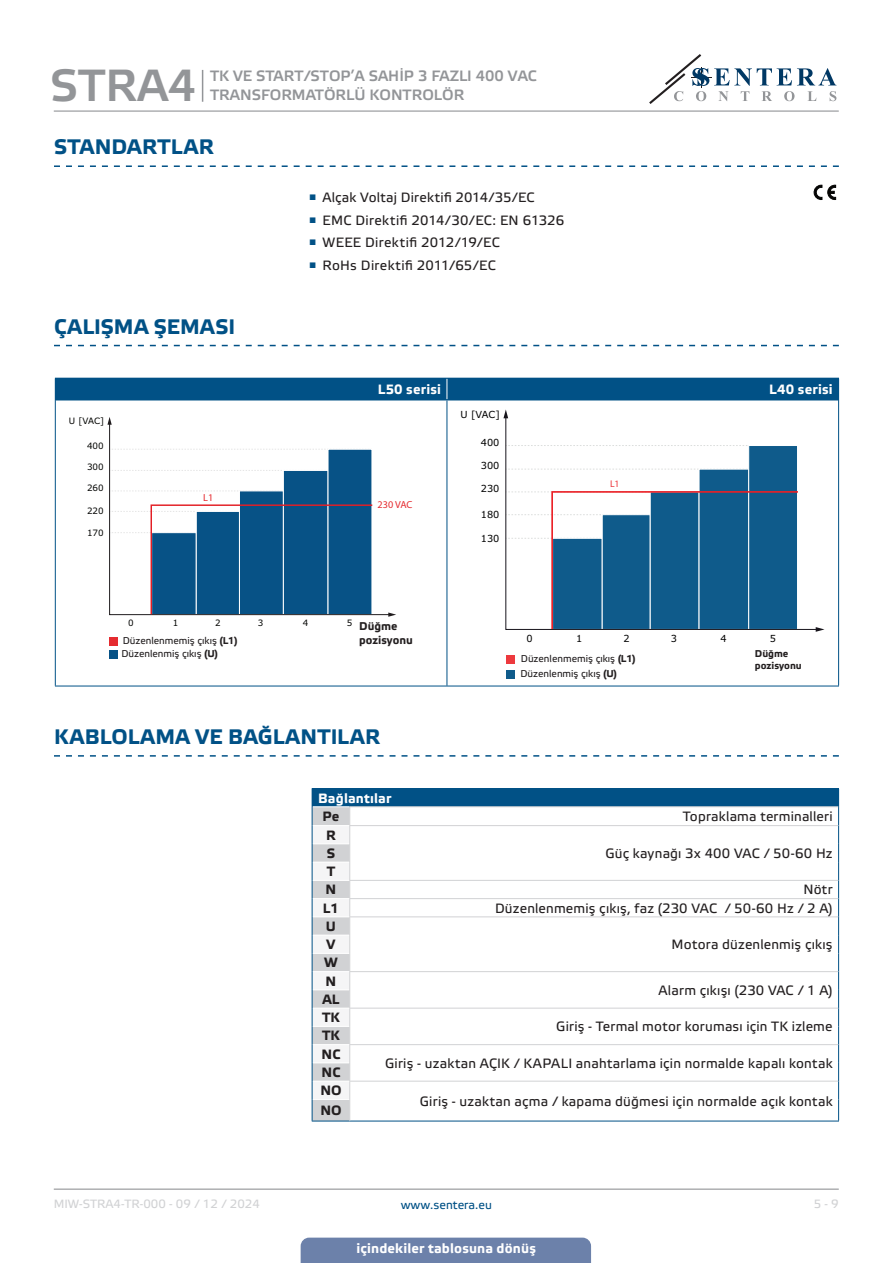
<style>
.page{position:relative;width:893px;height:1263px;background:#fff}
.page>*{position:absolute;margin:0;border:0;box-sizing:border-box;transform-origin:0 0}
.t1{font:45px "Etelka Medium Pro";color:#939598}
.t2{font:700 21px "Etelka Text Pro";letter-spacing:.015em;color:#015186}
.t3{font:15px/19.5px "Etelka Medium Pro";color:#939598}
.table_text{font:13.5px "Etelka Text Pro";letter-spacing:.015em;color:#231f20}
.table_text-2{font:700 13.5px "Etelka Text Pro";letter-spacing:.01em;color:#fff}
.Footnote{font:700 13.5px "Etelka Text Pro";color:#231f20}
.Table_main_heading{font:700 13.5px "Etelka Text Pro";letter-spacing:.015em;color:#fff}
.Body_text{font:700 13.5px "Etelka Text Pro";color:#231f20}
.t4{font:12px "Etelka Text Pro";color:#d1d2d4}
.t5{font:12px "Etelka Text Pro";color:#015186}
.t6{font:700 11.25px/13.5px "Etelka Text Pro";color:#231f20}
.t7{font:10.2px "Myriad Pro";color:#e52b30}
.diagram_text{font:9.9px "Etelka Text Pro";color:#231f20}
.t8{font:700 9.9px/11.9px "Etelka Text Pro";color:#231f20}
.t9{font:9.75px "Verdana";color:#000001}
.t10{font:9.75px "Myriad Pro";color:#ed393e}
.t11{font:8.85px "Verdana";color:#040503}
.s1{font-weight:700}
</style>
<div class="page">
<hr style="left:54px;top:111px;width:785px;height:1px;background:#939598">
<hr style="left:54px;top:1188px;width:785px;height:2px;background:#939598">
<svg style="left:649px;top:54px;width:187px;height:50px"></svg>
<div style="left:301px;top:1237px;width:290px;height:26px;background:#6c81aa"></div>
<hr style="left:202px;top:70px;width:1px;height:32px;background:#939598">
<svg style="left:54px;top:165px;width:785px;height:2px"></svg>
<svg style="left:54px;top:345px;width:785px;height:1px"></svg>
<svg style="left:54px;top:755px;width:785px;height:2px"></svg>
<div style="left:55px;top:378px;width:392px;height:22px;background:#015186"></div>
<div style="left:447px;top:378px;width:392px;height:22px;background:#015186"></div>
<svg style="left:447px;top:379px;width:1px;height:20px"></svg>
<hr style="left:55px;top:400px;width:1px;height:286px;background:#015186">
<hr style="left:55px;top:686px;width:392px;height:1px;background:#015186">
<hr style="left:838px;top:400px;width:1px;height:286px;background:#015186">
<hr style="left:447px;top:686px;width:392px;height:1px;background:#015186">
<hr style="left:447px;top:400px;width:1px;height:286px;background:#015186">
<svg style="left:109px;top:425px;width:279px;height:190px"></svg>
<svg style="left:388px;top:612px;width:8px;height:5px"></svg>
<svg style="left:107px;top:417px;width:5px;height:8px"></svg>
<svg style="left:110px;top:504px;width:264px;height:112px"></svg>
<div style="left:110px;top:651px;width:8px;height:8px;background:#075286"></div>
<div style="left:110px;top:637px;width:8px;height:8px;background:#e52b30"></div>
<div style="left:506px;top:670px;width:9px;height:9px;background:#0f5b8b"></div>
<div style="left:506px;top:655px;width:9px;height:8px;background:#ed393e"></div>
<svg style="left:505px;top:418px;width:311px;height:212px"></svg>
<svg style="left:816px;top:627px;width:8px;height:5px"></svg>
<svg style="left:503px;top:409px;width:5px;height:9px"></svg>
<svg style="left:506px;top:490px;width:293px;height:140px"></svg>
<div style="left:312px;top:788px;width:527px;height:19px;background:#015186"></div>
<svg style="left:350px;top:807px;width:488px;height:18px"></svg>
<svg style="left:350px;top:826px;width:488px;height:295px"></svg>
<svg style="left:838px;top:806px;width:1px;height:315px"></svg>
<hr style="left:312px;top:1121px;width:38px;height:1px;background:#015186">
<hr style="left:349px;top:825px;width:489px;height:1px;background:#d1d2d4">
<hr style="left:349px;top:880px;width:489px;height:1px;background:#d1d2d4">
<hr style="left:349px;top:898px;width:489px;height:1px;background:#d1d2d4">
<hr style="left:349px;top:916px;width:489px;height:1px;background:#d1d2d4">
<hr style="left:349px;top:1008px;width:489px;height:1px;background:#d1d2d4">
<hr style="left:349px;top:1044px;width:489px;height:1px;background:#d1d2d4">
<hr style="left:349px;top:1081px;width:489px;height:1px;background:#d1d2d4">
<hr style="left:350px;top:1121px;width:489px;height:1px;background:#015186">
<hr style="left:349px;top:971px;width:489px;height:1px;background:#d1d2d4">
<hr style="left:349px;top:806px;width:489px;height:1px;background:#d1d2d4">
<svg style="left:312px;top:806px;width:38px;height:315px"></svg>
<svg style="left:814px;top:185px;width:22px;height:15px"></svg>
<h1 class="t1" style="left:50px;top:61px;width:147px">STRA4</h1>
<p class="t3" style="left:210px;top:67px;width:328px">TK VE START/STOP’A SAHIP 3 FAZLI 400 VAC<br>TRANSFORMATÖRLÜ KONTROLÖR</p>
<p class="t2" style="left:54px;top:135px;width:161px">STANDARTLAR</p>
<p class="table_text" style="left:309px;top:190px;width:227px"><sup>■</sup> Alçak Voltaj Direktifi 2014/35/EC</p>
<p class="table_text" style="left:309px;top:213px;width:257px"><sup>■</sup> EMC Direktifi 2014/30/EC: EN 61326</p>
<p class="table_text" style="left:309px;top:236px;width:192px"><sup>■</sup> WEEE Direktifi 2012/19/EC</p>
<p class="table_text" style="left:309px;top:258px;width:188px"><sup>■</sup> RoHs Direktifi 2011/65/EC</p>
<p class="t2" style="left:54px;top:315px;width:183px">ÇALIŞMA ŞEMASI</p>
<p class="t11" style="left:69px;top:415px;width:37px">U [VAC]</p>
<p class="t11" style="left:87px;top:440px;width:18px">400</p>
<p class="t11" style="left:87px;top:461px;width:18px">300</p>
<p class="t11" style="left:87px;top:482px;width:18px">260</p>
<p class="t11" style="left:87px;top:505px;width:18px">220</p>
<p class="t11" style="left:87px;top:527px;width:18px">170</p>
<p class="t7" style="left:203px;top:492px;width:12px">L1</p>
<p class="Table_main_heading" style="left:378px;top:382px;width:65px">L50 serisi</p>
<p class="Table_main_heading" style="left:769px;top:382px;width:65px">L40 serisi</p>
<p class="t7" style="left:378px;top:498px;width:36px">230 VAC</p>
<p class="t9" style="left:461px;top:408px;width:41px">U [VAC]</p>
<p class="t9" style="left:481px;top:435px;width:20px">400</p>
<p class="t9" style="left:481px;top:459px;width:20px">300</p>
<p class="t9" style="left:481px;top:482px;width:20px">230</p>
<p class="t9" style="left:481px;top:508px;width:20px">180</p>
<p class="t9" style="left:481px;top:532px;width:20px">130</p>
<p class="t10" style="left:610px;top:478px;width:11px">L1</p>
<p class="t11" style="left:128px;top:617px;width:7px">0</p>
<p class="t11" style="left:173px;top:617px;width:7px">1</p>
<p class="t11" style="left:215px;top:617px;width:7px">2</p>
<p class="t11" style="left:258px;top:617px;width:7px">3</p>
<p class="t11" style="left:303px;top:617px;width:7px">4</p>
<p class="t11" style="left:347px;top:617px;width:7px">5</p>
<p class="t6" style="left:359px;top:620px;width:55px">Düğme pozisyonu</p>
<p class="diagram_text" style="left:123px;top:635px;width:116px">Düzenlenmemiş çıkış <span class="s1">(L1)</span></p>
<p class="t9" style="left:526px;top:632px;width:8px">0</p>
<p class="t9" style="left:576px;top:632px;width:8px">1</p>
<p class="t9" style="left:623px;top:632px;width:8px">2</p>
<p class="t9" style="left:671px;top:632px;width:8px">3</p>
<p class="t9" style="left:721px;top:632px;width:8px">4</p>
<p class="t9" style="left:770px;top:632px;width:8px">5</p>
<p class="diagram_text" style="left:121px;top:648px;width:98px">Düzenlenmiş çıkış <span class="s1">(U)</span></p>
<p class="t2" style="left:54px;top:725px;width:328px">KABLOLAMA VE BAĞLANTILAR</p>
<p class="diagram_text" style="left:521px;top:653px;width:116px">Düzenlenmemiş çıkış <span class="s1">(L1)</span></p>
<p class="diagram_text" style="left:520px;top:669px;width:98px">Düzenlenmiş çıkış <span class="s1">(U)</span></p>
<p class="t8" style="left:755px;top:648px;width:49px">Düğme pozisyonu</p>
<p class="table_text-2" style="left:318px;top:790px;width:75px">Bağlantılar</p>
<p class="Body_text" style="left:323px;top:809px;width:18px">Pe</p>
<p class="table_text" style="left:683px;top:809px;width:151px">Topraklama terminalleri</p>
<p class="Footnote" style="left:326px;top:827px;width:11px">R</p>
<p class="Footnote" style="left:327px;top:846px;width:10px">S</p>
<p class="table_text" style="left:605px;top:846px;width:229px">Güç kaynağı 3x 400 VAC / 50-60 Hz</p>
<p class="Footnote" style="left:327px;top:864px;width:10px">T</p>
<p class="Footnote" style="left:326px;top:882px;width:12px">N</p>
<p class="table_text" style="left:803px;top:882px;width:31px">Nötr</p>
<p class="Footnote" style="left:323px;top:900px;width:17px">L1</p>
<p class="table_text" style="left:495px;top:901px;width:339px">Düzenlenmemiş çıkış, faz (230 VAC / 50-60 Hz / 2 A)</p>
<p class="Footnote" style="left:326px;top:919px;width:12px">U</p>
<p class="Footnote" style="left:327px;top:937px;width:10px">V</p>
<p class="table_text" style="left:672px;top:937px;width:163px">Motora düzenlenmiş çıkış</p>
<p class="Footnote" style="left:324px;top:955px;width:15px">W</p>
<p class="Footnote" style="left:326px;top:973px;width:12px">N</p>
<p class="table_text" style="left:658px;top:983px;width:176px">Alarm çıkışı (230 VAC / 1 A)</p>
<p class="Footnote" style="left:323px;top:992px;width:18px">AL</p>
<p class="Footnote" style="left:322px;top:1010px;width:19px">TK</p>
<p class="table_text" style="left:556px;top:1019px;width:278px">Giriş - Termal motor koruması için TK izleme</p>
<p class="Footnote" style="left:322px;top:1028px;width:19px">TK</p>
<p class="Footnote" style="left:322px;top:1046px;width:20px">NC</p>
<p class="table_text" style="left:385px;top:1056px;width:449px">Giriş - uzaktan AÇIK / KAPALI anahtarlama için normalde kapalı kontak</p>
<p class="Footnote" style="left:322px;top:1065px;width:20px">NC</p>
<p class="Footnote" style="left:320px;top:1083px;width:23px">NO</p>
<p class="table_text" style="left:420px;top:1094px;width:414px">Giriş - uzaktan açma / kapama düğmesi için normalde açık kontak</p>
<p class="Footnote" style="left:320px;top:1103px;width:23px">NO</p>
<p class="t4" style="left:54px;top:1197px;width:207px">MIW-STRA4-TR-000 - 09 / 12 / 2024</p>
<p class="t5" style="left:401px;top:1198px;width:93px">www.sentera.eu</p>
<p class="t4" style="left:814px;top:1197px;width:27px">5 - 9</p>
<p class="table_text-2" style="left:357px;top:1240px;width:181px">içindekiler tablosuna dönüş</p>
</div>
